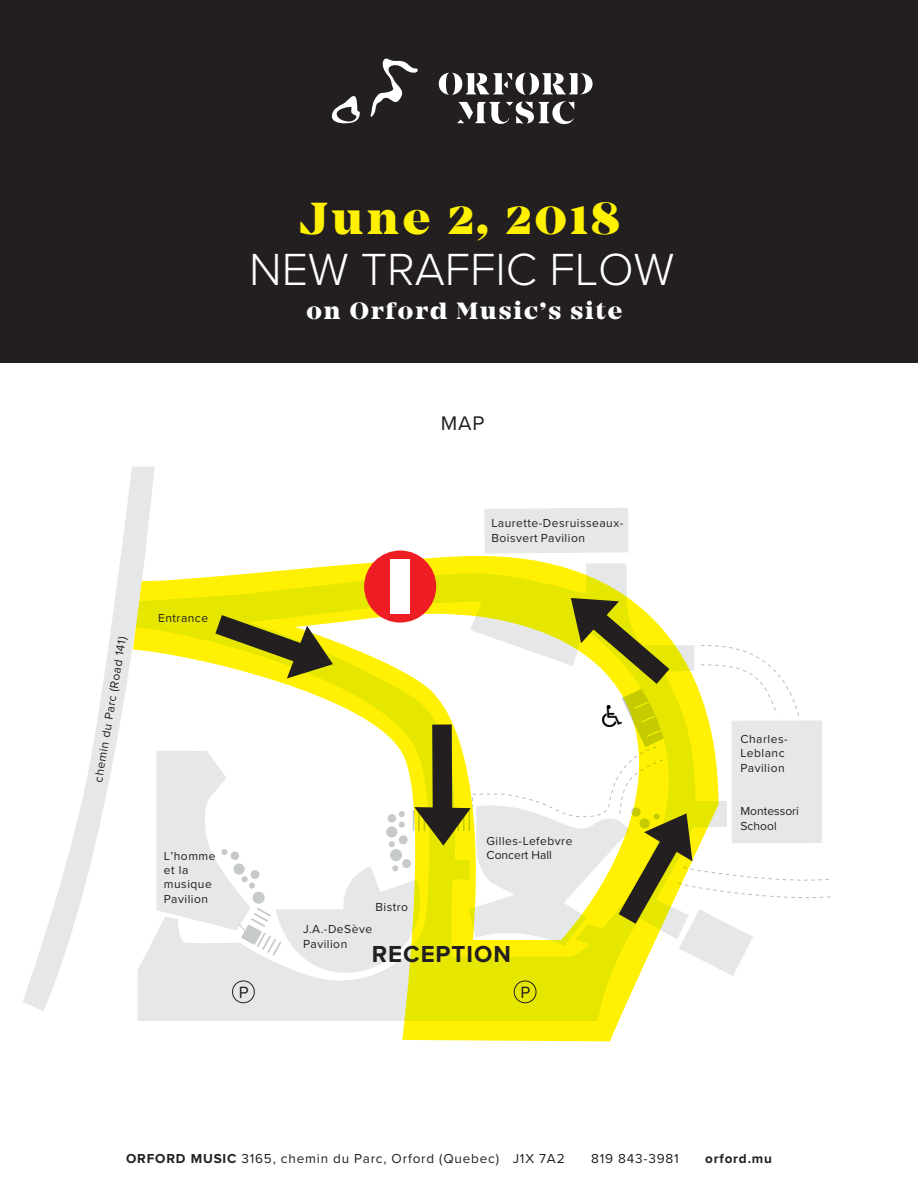
<style>
.page{position:relative;width:918px;height:1188px;background:#fff}
.page>*{position:absolute;margin:0;border:0;box-sizing:border-box;transform-origin:0 0}
.t1{font:300 46.65px "Proxima Nova";color:#fff}
.t2{font:800 46.65px "Mirador";letter-spacing:.08em;color:#fff101}
.t3{font:800 24.45px "Mirador";letter-spacing:.08em;color:#fff}
.t4{font:700 24px "Proxima Nova";letter-spacing:.04em;color:#231f20}
.t5{font:20.4px "Proxima Nova";color:#231f20}
.t6{font:16.95px "Proxima Nova";color:#231f20}
.t7{font:13.5px "Proxima Nova";letter-spacing:.06em;color:#231f20}
.t8{font:700 13.5px "Proxima Nova";letter-spacing:.06em;color:#231f20}
.t9{font:12px/14.4px "Proxima Nova";letter-spacing:.04em;color:#231f20}
.t10{font:12px/14.4px "Proxima Nova";color:#231f20}
.s1{font-weight:700}
</style>
<div class="page">
<div style="left:484px;top:508px;width:144px;height:46px;background:#e6e7e9"></div>
<svg style="left:380px;top:362px;width:89px;height:1px"></svg>
<svg style="left:722px;top:646px;width:97px;height:113px"></svg>
<svg style="left:137px;top:556px;width:582px;height:485px"></svg>
<svg style="left:669px;top:759px;width:162px;height:222px"></svg>
<svg style="left:156px;top:598px;width:513px;height:385px"></svg>
<div style="left:364px;top:551px;width:72px;height:72px;background:#ee1d23;border-radius:50%"></div>
<div style="left:390px;top:559px;width:20px;height:55px;background:#fff"></div>
<svg style="left:23px;top:466px;width:131px;height:545px"></svg>
<div style="left:232px;top:981px;width:23px;height:22px;border:1px solid #231f20;border-radius:50%"></div>
<div style="left:0;top:0;width:918px;height:362px;background:#231f20"></div>
<div style="left:514px;top:981px;width:22px;height:22px;border:1px solid #231f20;border-radius:50%"></div>
<svg style="left:370px;top:58px;width:48px;height:59px"></svg>
<svg style="left:332px;top:96px;width:28px;height:28px"></svg>
<svg style="left:457px;top:101px;width:117px;height:23px"></svg>
<svg style="left:439px;top:73px;width:154px;height:22px"></svg>
<h1 class="t2" style="left:300px;top:191px;width:322px">June 2, 2018</h1>
<h1 class="t1" style="left:249px;top:242px;width:427px">NEW TRAFFIC FLOW</h1>
<h2 class="t3" style="left:306px;top:296px;width:318px">on Orford Music’s site</h2>
<p class="t9" style="left:91px;top:781px;width:149px;rotate:-80deg">chemin du Parc (Road 141)</p>
<p class="t9" style="left:158px;top:611px;width:52px">Entrance</p>
<p class="t9" style="left:164px;top:849px;width:53px">L’homme et la musique<br>Pavilion</p>
<h3 class="t6" style="left:239px;top:982px;width:11px">P</h3>
<h3 class="t5" style="left:441px;top:411px;width:45px">MAP</h3>
<p class="t9" style="left:491px;top:516px;width:133px">Laurette-Desruisseaux-<br>Boisvert Pavilion</p>
<p class="t9" style="left:376px;top:900px;width:34px">Bistro</p>
<p class="t9" style="left:487px;top:834px;width:87px">Gilles-Lefebvre<br>Concert Hall</p>
<p class="t9" style="left:303px;top:923px;width:71px">J.A.-DeSève<br>Pavilion</p>
<h3 class="t4" style="left:372px;top:940px;width:140px">RECEPTION</h3>
<h3 class="t6" style="left:521px;top:982px;width:11px">P</h3>
<p class="t9" style="left:741px;top:732px;width:49px">Charles-<br>Leblanc<br>Pavilion</p>
<p class="t10" style="left:741px;top:804px;width:60px">Montessori<br>School</p>
<p class="t7" style="left:126px;top:1151px;width:440px"><span class="s1">ORFORD MUSIC</span> 3165, chemin du Parc, Orford (Quebec) J1X 7A2</p>
<p class="t7" style="left:591px;top:1151px;width:89px">819 843-3981</p>
<p class="t8" style="left:705px;top:1151px;width:68px">orford.mu</p>
</div>
